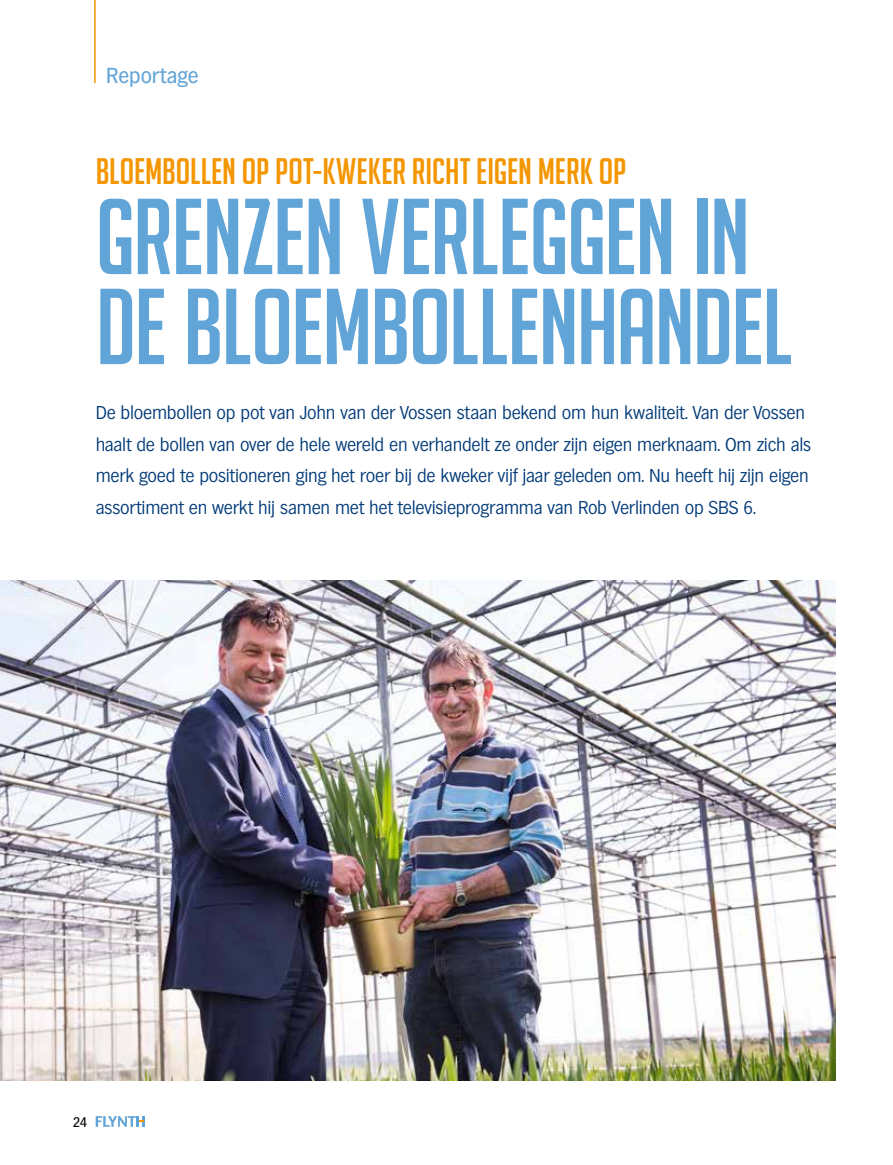
<style>
.page{position:relative;width:893px;height:1165px;background:#fff}
.page>*{position:absolute;margin:0;border:0;box-sizing:border-box;transform-origin:0 0}
.t1{font:105px/90px "Big Noodle Titling";letter-spacing:-.01em;color:#61a4d7}
.t2{font:36px "Big Noodle Titling";color:#f49600}
.t3{font:21px "Hamburg";letter-spacing:.005em;color:#61a4d7}
.t4{font:300 18px/31.5px "Hamburg";letter-spacing:-.01em;color:#003a78}
.t5{font:13.5px "Hamburg";color:#000}
</style>
<div class="page">
<svg style="left:96px;top:1116px;width:49px;height:10px"></svg>
<hr style="left:94px;top:0;width:2px;height:83px;background:#f49600">
<img style="left:0;top:580px;width:836px;height:500px">
<p class="t3" style="left:106px;top:63px;width:94px">Reportage</p>
<h2 class="t2" style="left:96px;top:152px;width:532px">BLOEMBOLLEN OP POT-KWEKER RICHT EIGEN MERK OP</h2>
<h1 class="t1" style="left:96px;top:192px;width:698px">GRENZEN VERLEGGEN IN<br>DE BLOEMBOLLENHANDEL</h1>
<p class="t4" style="left:96px;top:397px;width:717px">De bloembollen op pot van John van der Vossen staan bekend om hun kwaliteit. Van der Vossen haalt de bollen van over de hele wereld en verhandelt ze onder zijn eigen merknaam. Om zich als merk goed te positioneren ging het roer bij de kweker vijf jaar geleden om. Nu heeft hij zijn eigen assortiment en werkt hij samen met het televisieprogramma van Rob Verlinden op SBS 6.</p>
<p class="t5" style="left:73px;top:1114px;width:16px">24</p>
</div>
